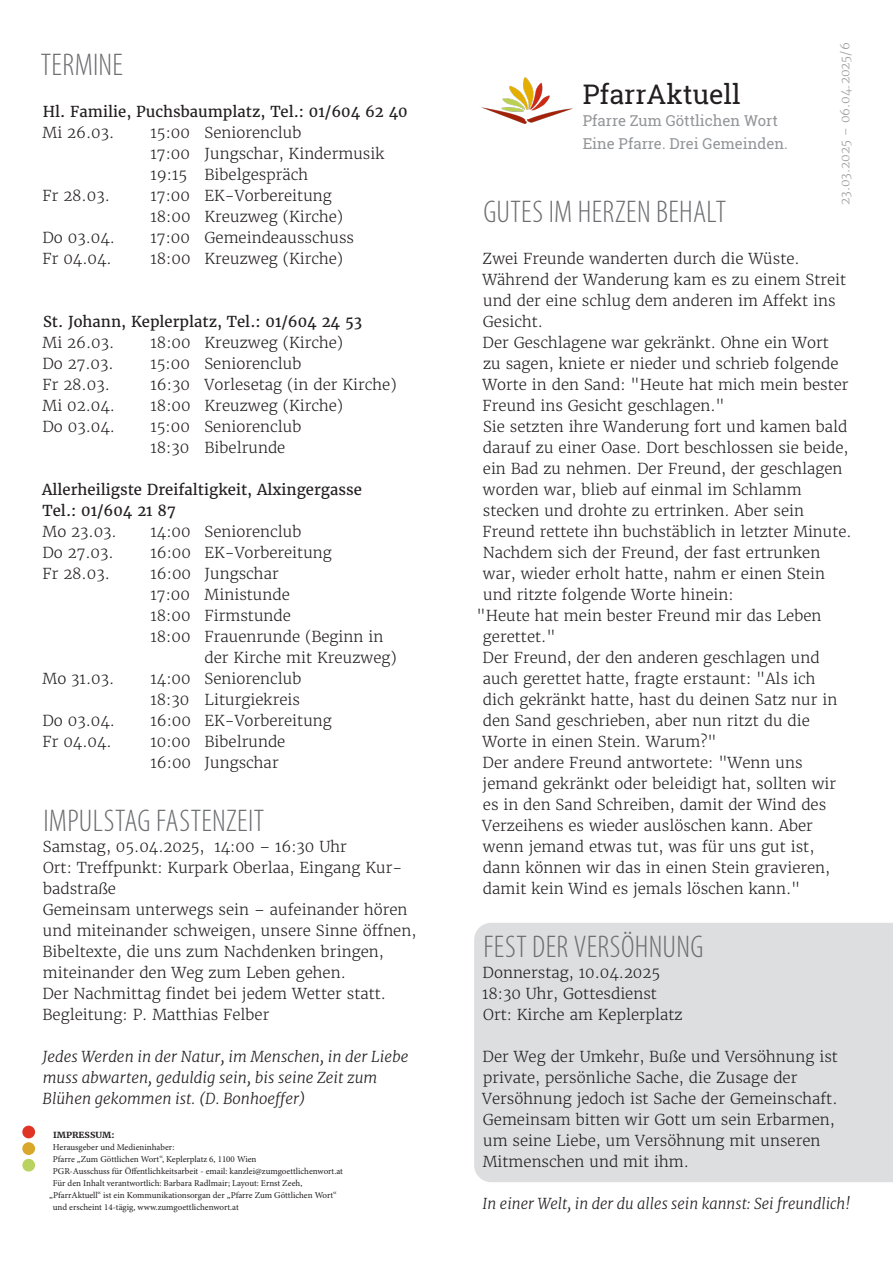
<style>
.page{position:relative;width:893px;height:1263px;background:#fff}
.page>*{position:absolute;margin:0;border:0;box-sizing:border-box;transform-origin:0 0}
.brot{font:300 condensed 31.5px "Myriad Pro";letter-spacing:.01em;color:#6c6d70}
.t1{font:27px "Roboto Slab";color:#231f20}
.brot-2{font:300 15px/21px "Merriweather";color:#231f20}
.brot-3{font:italic 300 15px/21px "Merriweather";color:#231f20}
.brot-4{font:15px "Merriweather";color:#231f20}
.t2{font:15px "Roboto Slab";color:#939598}
.t3{font:300 12px "Merriweather";color:#97999c}
.t4{font:9px/12px "Minion Pro";color:#231f20}
.t5{font:700 8.4px "Merriweather";color:#231f20;scale:1.08 1}
</style>
<div class="page">
<div style="left:474px;top:923px;width:419px;height:259px;background:#dddee0"></div>
<img style="left:482px;top:77px;width:90px;height:46px">
<div style="left:22px;top:1125px;width:13px;height:13px;background:#e03427;border-radius:50%"></div>
<div style="left:22px;top:1142px;width:13px;height:13px;background:#d9a729;border-radius:50%"></div>
<div style="left:22px;top:1159px;width:13px;height:12px;background:#b9d360;border-radius:50%"></div>
<p class="brot" style="left:41px;top:46px;width:84px">TERMINE</p>
<p class="brot-4" style="left:43px;top:102px;width:366px">Hl. Familie, Puchsbaumplatz, Tel.: 01/604 62 40</p>
<p class="brot-2" style="left:43px;top:122px;width:73px">Mi 26.03.</p>
<p class="brot-2" style="left:151px;top:122px;width:152px">15:00 Seniorenclub</p>
<p class="brot-2" style="left:151px;top:143px;width:236px">17:00 Jungschar, Kindermusik</p>
<p class="brot-2" style="left:151px;top:164px;width:159px">19:15 Bibelgespräch</p>
<p class="brot-2" style="left:43px;top:185px;width:69px">Fr 28.03.</p>
<p class="brot-2" style="left:151px;top:185px;width:183px">17:00 EK-Vorbereitung</p>
<p class="brot-2" style="left:151px;top:206px;width:194px">18:00 Kreuzweg (Kirche)</p>
<p class="brot-2" style="left:43px;top:227px;width:74px">Do 03.04.</p>
<p class="brot-2" style="left:151px;top:227px;width:205px">17:00 Gemeindeausschuss</p>
<p class="brot-2" style="left:43px;top:248px;width:71px">Fr 04.04.</p>
<p class="brot-2" style="left:151px;top:248px;width:194px">18:00 Kreuzweg (Kirche)</p>
<p class="brot-4" style="left:43px;top:312px;width:321px">St. Johann, Keplerplatz, Tel.: 01/604 24 53</p>
<p class="brot-2" style="left:43px;top:332px;width:73px">Mi 26.03.</p>
<p class="brot-2" style="left:151px;top:332px;width:194px">18:00 Kreuzweg (Kirche)</p>
<p class="brot-2" style="left:43px;top:353px;width:73px">Do 27.03.</p>
<p class="brot-2" style="left:151px;top:353px;width:152px">15:00 Seniorenclub</p>
<p class="brot-2" style="left:43px;top:374px;width:69px">Fr 28.03.</p>
<p class="brot-2" style="left:151px;top:374px;width:248px">16:30 Vorlesetag (in der Kirche)</p>
<p class="brot-2" style="left:43px;top:395px;width:74px">Mi 02.04.</p>
<p class="brot-2" style="left:151px;top:395px;width:194px">18:00 Kreuzweg (Kirche)</p>
<p class="brot-2" style="left:43px;top:416px;width:74px">Do 03.04.</p>
<p class="brot-2" style="left:151px;top:416px;width:152px">15:00 Seniorenclub</p>
<p class="brot-2" style="left:151px;top:437px;width:136px">18:30 Bibelrunde</p>
<p class="brot-4" style="left:42px;top:480px;width:321px">Allerheiligste Dreifaltigkeit, Alxingergasse</p>
<p class="brot-4" style="left:43px;top:501px;width:135px">Tel.: 01/604 21 87</p>
<p class="brot-2" style="left:43px;top:521px;width:76px">Mo 23.03.</p>
<p class="brot-2" style="left:151px;top:521px;width:152px">14:00 Seniorenclub</p>
<p class="brot-2" style="left:43px;top:542px;width:73px">Do 27.03.</p>
<p class="brot-2" style="left:151px;top:542px;width:183px">16:00 EK-Vorbereitung</p>
<p class="brot-2" style="left:43px;top:563px;width:69px">Fr 28.03.</p>
<p class="brot-2" style="left:151px;top:563px;width:130px">16:00 Jungschar</p>
<p class="brot-2" style="left:151px;top:584px;width:141px">17:00 Ministunde</p>
<p class="brot-2" style="left:151px;top:605px;width:142px">18:00 Firmstunde</p>
<p class="brot-2" style="left:151px;top:626px;width:234px">18:00 Frauenrunde (Beginn in</p>
<p class="brot-2" style="left:205px;top:647px;width:194px">der Kirche mit Kreuzweg)</p>
<p class="brot-2" style="left:43px;top:668px;width:73px">Mo 31.03.</p>
<p class="brot-2" style="left:151px;top:668px;width:152px">14:00 Seniorenclub</p>
<p class="brot-2" style="left:151px;top:689px;width:151px">18:30 Liturgiekreis</p>
<p class="brot-2" style="left:43px;top:710px;width:74px">Do 03.04.</p>
<p class="brot-2" style="left:151px;top:710px;width:183px">16:00 EK-Vorbereitung</p>
<p class="brot-2" style="left:43px;top:731px;width:71px">Fr 04.04.</p>
<p class="brot-2" style="left:151px;top:731px;width:136px">10:00 Bibelrunde</p>
<p class="brot-2" style="left:151px;top:752px;width:130px">16:00 Jungschar</p>
<p class="brot" style="left:43px;top:802px;width:222px">IMPULSTAG FASTENZEIT</p>
<p class="brot-2" style="left:43px;top:836px;width:305px">Samstag, 05.04.2025, 14:00 – 16:30 Uhr</p>
<p class="brot-2" style="left:43px;top:857px;width:361px">Ort: Treffpunkt: Kurpark Oberlaa, Eingang Kur&shy;badstraße</p>
<p class="brot-2" style="left:43px;top:899px;width:375px">Gemeinsam unterwegs sein – aufeinander hören und miteinander schweigen, unsere Sinne öffnen, Bibeltexte, die uns zum Nachdenken bringen, miteinander den Weg zum Leben gehen.</p>
<p class="brot-2" style="left:43px;top:983px;width:345px">Der Nachmittag findet bei jedem Wetter statt.</p>
<p class="brot-2" style="left:43px;top:1004px;width:228px">Begleitung: P. Matthias Felber</p>
<p class="brot-3" style="left:42px;top:1046px;width:367px">Jedes Werden in der Natur, im Menschen, in der Liebe muss abwarten, geduldig sein, bis seine Zeit zum<br>Blühen gekommen ist. (D. Bonhoeffer)</p>
<p class="t5" style="left:53px;top:1129px;width:58px">IMPRESSUM:</p>
<p class="t4" style="left:53px;top:1141px;width:123px">Herausgeber und Medieninhaber:</p>
<p class="t4" style="left:53px;top:1153px;width:205px">Pfarre „Zum Göttlichen Wort“, Keplerplatz 6, 1100 Wien</p>
<p class="t4" style="left:53px;top:1165px;width:291px">PGR-Ausschuss für Öffentlichkeitsarbeit - email: kanzlei@zumgoettlichenwort.at</p>
<p class="t4" style="left:53px;top:1177px;width:251px">Für den Inhalt verantwortlich: Barbara Radlmair; Layout: Ernst Zeeh,</p>
<p class="t4" style="left:53px;top:1189px;width:286px;text-indent:-4px">„PfarrAktuell“ ist ein Kommunikationsorgan der „Pfarre Zum Göttlichen Wort“ und erscheint 14-tägig, www.zumgoettlichenwort.at</p>
<p class="t3" style="left:838px;top:205px;width:164px;rotate:-90deg">23.03.2025 – 06.04.2025/6</p>
<p class="t1" style="left:583px;top:75px;width:159px">PfarrAktuell</p>
<p class="t2" style="left:583px;top:111px;width:197px">Pfarre Zum Göttlichen Wort</p>
<p class="t2" style="left:583px;top:133px;width:207px">Eine Pfarre. Drei Gemeinden.</p>
<p class="brot" style="left:483px;top:193px;width:244px">GUTES IM HERZEN BEHALT</p>
<p class="brot-2" style="left:482px;top:248px;width:366px">Zwei Freunde wanderten durch die Wüste.<br>Während der Wanderung kam es zu einem Streit und der eine schlug dem anderen im Affekt ins Gesicht.</p>
<p class="brot-2" style="left:482px;top:332px;width:368px">Der Geschlagene war gekränkt. Ohne ein Wort zu sagen, kniete er nieder und schrieb folgende Worte in den Sand: "Heute hat mich mein bester Freund ins Gesicht geschlagen."</p>
<p class="brot-2" style="left:483px;top:416px;width:370px">Sie setzten ihre Wanderung fort und kamen bald darauf zu einer Oase. Dort beschlossen sie beide, ein Bad zu nehmen. Der Freund, der geschlagen worden war, blieb auf einmal im Schlamm stecken und drohte zu ertrinken. Aber sein Freund rettete ihn buchstäblich in letzter Minute.</p>
<p class="brot-2" style="left:483px;top:542px;width:344px">Nachdem sich der Freund, der fast ertrunken war, wieder erholt hatte, nahm er einen Stein und ritzte folgende Worte hinein:</p>
<p class="brot-2" style="left:483px;top:605px;width:340px;text-indent:-6px">"Heute hat mein bester Freund mir das Leben gerettet."</p>
<p class="brot-2" style="left:482px;top:647px;width:356px">Der Freund, der den anderen geschlagen und auch gerettet hatte, fragte erstaunt: "Als ich dich gekränkt hatte, hast du deinen Satz nur in den Sand geschrieben, aber nun ritzt du die Worte in einen Stein. Warum?"</p>
<p class="brot-2" style="left:482px;top:752px;width:356px">Der andere Freund antwortete: "Wenn uns jemand gekränkt oder beleidigt hat, sollten wir es in den Sand Schreiben, damit der Wind des Verzeihens es wieder auslöschen kann. Aber wenn jemand etwas tut, was für uns gut ist, dann können wir das in einen Stein gravieren, damit kein Wind es jemals löschen kann."</p>
<p class="brot" style="left:484px;top:928px;width:221px">FEST DER VERSÖHNUNG</p>
<p class="brot-2" style="left:483px;top:962px;width:179px">Donnerstag, 10.04.2025</p>
<p class="brot-2" style="left:482px;top:983px;width:176px">18:30 Uhr, Gottesdienst</p>
<p class="brot-2" style="left:483px;top:1004px;width:201px">Ort: Kirche am Keplerplatz</p>
<p class="brot-2" style="left:482px;top:1046px;width:357px">Der Weg der Umkehr, Buße und Versöhnung ist private, persönliche Sache, die Zusage der<br>Versöhnung jedoch ist Sache der Gemeinschaft.</p>
<p class="brot-2" style="left:483px;top:1109px;width:354px">Gemeinsam bitten wir Gott um sein Erbarmen, um seine Liebe, um Versöhnung mit unseren<br>Mitmenschen und mit ihm.</p>
<p class="brot-3" style="left:483px;top:1193px;width:369px">In einer Welt, in der du alles sein kannst: Sei freundlich!</p>
</div>
